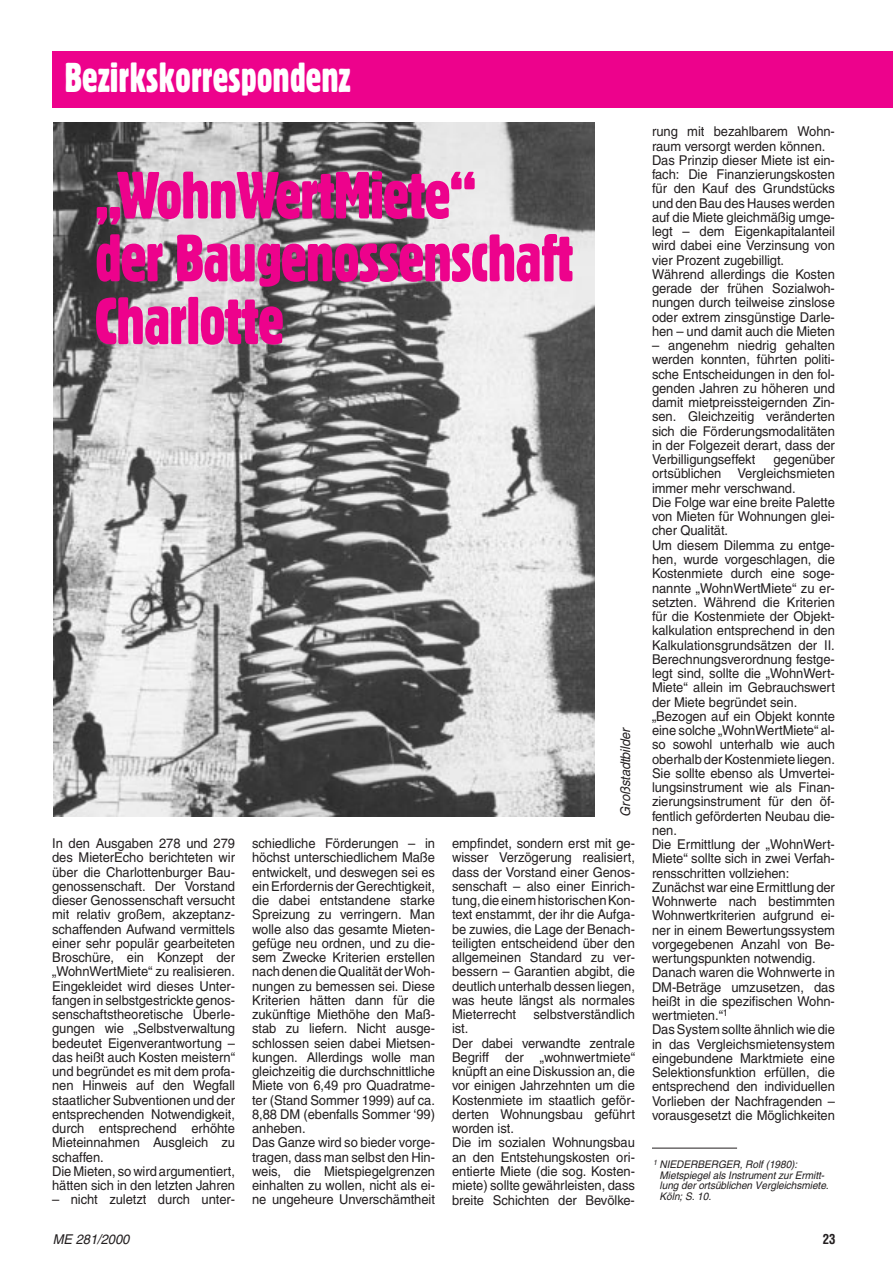
<style>
.page{position:relative;width:893px;height:1262px;background:#fff}
.page>*{position:absolute;margin:0;border:0;box-sizing:border-box;transform-origin:0 0}
.t1{font:64.8px/62.8px "Gothic 821 Condensed BT";letter-spacing:-.025em;color:#ed028c}
.t2{font:40.5px "Gothic 821 Condensed BT";letter-spacing:-.005em;color:#fff;scale:.95 1}
.t3{font:13.5px/14.2px "Helvetica";letter-spacing:-.005em;color:#231f20;scale:.96 1}
.t4{font:italic 13.5px "Helvetica";letter-spacing:-.005em;color:#231f20;scale:.96 1}
.t5{font:700 condensed 13.5px "Helvetica";color:#231f20;scale:.96 1}
.t6{font:italic 10.5px/10.5px "Helvetica";letter-spacing:-.005em;color:#231f20;scale:.96 1}
</style>
<div class="page">
<div style="left:52px;top:51px;width:840px;height:57px;background:#ed028c"></div>
<img style="left:53px;top:123px;width:541px;height:693px">
<hr style="left:652px;top:1147px;width:85px;height:1px;background:#231f20">
<h2 class="t2" style="left:65px;top:63px;width:302px">Bezirkskorrespondenz</h2>
<h1 class="t1" style="left:95px;top:166px;width:481px">„WohnWertMiete“<br>der Baugenossenschaft<br>Charlotte</h1>
<p class="t4" style="left:620px;top:816px;width:95px;rotate:-90deg">Großstadtbilder</p>
<p class="t3" style="left:52px;top:837px;width:192px">In den Ausgaben 278 und 279 des MieterEcho berichteten wir über die Charlottenburger Bau&shy;genossenschaft. Der Vorstand dieser Genossenschaft versucht mit relativ großem, akzeptanz&shy;schaffenden Aufwand vermittels einer sehr populär gearbeiteten<br>Broschüre, ein Konzept der „WohnWertMiete“ zu realisieren.<br>Eingekleidet wird dieses Unter&shy;fangen in selbstgestrickte genos&shy;senschaftstheoretische Überle&shy;gungen wie „Selbstverwaltung bedeutet Eigenverantwortung – das heißt auch Kosten meistern“ und begründet es mit dem profa&shy;nen Hinweis auf den Wegfall staatlicher Subventionen und der entsprechenden Notwendigkeit, durch entsprechend erhöhte<br>Mieteinnahmen Ausgleich zu schaffen.<br>Die Mieten, so wird argumentiert, hätten sich in den letzten Jahren</p>
<p class="t3" style="left:52px;top:1193px;width:192px">– nicht zuletzt durch unter-</p>
<p class="t3" style="left:252px;top:837px;width:192px">schiedliche Förderungen – in höchst unterschiedlichem Maße entwickelt, und deswegen sei es ein Erfordernis der Gerechtigkeit, die dabei entstandene starke<br>Spreizung zu verringern. Man wolle also das gesamte Mieten&shy;gefüge neu ordnen, und zu die&shy;sem Zwecke Kriterien erstellen nach denen die Qualität der Woh&shy;nungen zu bemessen sei. Diese<br>Kriterien hätten dann für die zukünftige Miethöhe den Maß&shy;stab zu liefern. Nicht ausge&shy;schlossen seien dabei Mietsen&shy;kungen. Allerdings wolle man gleichzeitig die durchschnittliche<br>Miete von 6,49 pro Quadratme&shy;ter (Stand Sommer 1999) auf ca.<br>8,88 DM (ebenfalls Sommer ‘99) anheben.<br>Das Ganze wird so bieder vorge&shy;tragen, dass man selbst den Hin&shy;weis, die Mietspiegelgrenzen einhalten zu wollen, nicht als ei&shy;ne ungeheure Unverschämtheit</p>
<p class="t3" style="left:452px;top:837px;width:192px;text-align:justify">empfindet, sondern erst mit ge&shy;wisser Verzögerung realisiert, dass der Vorstand einer Genos&shy;senschaft – also einer Einrich&shy;tung, die einem historischen Kon&shy;text enstammt, der ihr die Aufga&shy;be zuwies, die Lage der Benach&shy;teiligten entscheidend über den allgemeinen Standard zu ver&shy;bessern – Garantien abgibt, die deutlich unterhalb dessen liegen, was heute längst als normales Mieterrecht</p>
<p class="t3" style="left:533px;top:1008px;width:107px">selbstverständlich</p>
<p class="t3" style="left:452px;top:1022px;width:192px">ist.<br>Der dabei verwandte zentrale<br>Begriff der „wohnwertmiete“ knüpft an eine Diskussion an, die vor einigen Jahrzehnten um die<br>Kostenmiete im staatlich geför&shy;derten Wohnungsbau geführt worden ist.<br>Die im sozialen Wohnungsbau an den Entstehungskosten ori&shy;entierte Miete (die sog. Kosten&shy;miete) sollte gewährleisten, dass breite Schichten der Bevölke-</p>
<p class="t3" style="left:652px;top:126px;width:192px">rung mit bezahlbarem Wohn&shy;raum versorgt werden können.<br>Das Prinzip dieser Miete ist ein&shy;fach: Die Finanzierungskosten für den Kauf des Grundstücks und den Bau des Hauses werden auf die Miete gleichmäßig umge&shy;legt – dem Eigenkapitalanteil wird dabei eine Verzinsung von vier Prozent zugebilligt.<br>Während allerdings die Kosten gerade der frühen Sozialwoh&shy;nungen durch teilweise zinslose oder extrem zinsgünstige Darle&shy;hen – und damit auch die Mieten</p>
<p class="t3" style="left:652px;top:339px;width:192px;text-align:justify">– angenehm niedrig gehalten werden konnten, führten politi&shy;sche Entscheidungen in den fol&shy;genden Jahren zu höheren und damit mietpreissteigernden Zin&shy;sen. Gleichzeitig veränderten sich die Förderungsmodalitäten in der Folgezeit derart, dass der Verbilligungseffekt</p>
<p class="t3" style="left:652px;top:453px;width:192px;text-indent:121px">gegenüber ortsüblichen Vergleichsmieten immer mehr verschwand.<br>Die Folge war eine breite Palette von Mieten für Wohnungen glei&shy;cher Qualität.<br>Um diesem Dilemma zu entge&shy;hen, wurde vorgeschlagen, die<br>Kostenmiete durch eine soge&shy;nannte „WohnWertMiete“ zu er&shy;setzten. Während die Kriterien für die Kostenmiete der Objekt&shy;kalkulation entsprechend in den<br>Kalkulationsgrundsätzen der II.<br>Berechnungsverordnung festge&shy;legt sind, sollte die „WohnWert-<br>Miete“ allein im Gebrauchswert der Miete begründet sein. „Bezogen auf ein Objekt konnte eine solche „WohnWertMiete“ al&shy;so sowohl unterhalb wie auch oberhalb der Kostenmiete liegen.<br>Sie sollte ebenso als Umvertei&shy;lungsinstrument wie als Finan&shy;zierungsinstrument für den öf&shy;fentlich geförderten Neubau die&shy;nen.<br>Die Ermittlung der „WohnWert-<br>Miete“ sollte sich in zwei Verfah&shy;rensschritten vollziehen:<br>Zunächst war eine Ermittlung der<br>Wohnwerte nach bestimmten<br>Wohnwertkriterien aufgrund ei&shy;ner in einem Bewertungssystem vorgegebenen Anzahl von Be&shy;wertungspunkten notwendig.<br>Danach waren die Wohnwerte in<br>DM-Beträge umzusetzen, das heißt in die spezifischen Wohn&shy;wertmieten.“<sup>1<br></sup>Das System sollte ähnlich wie die in das Vergleichsmietensystem eingebundene Marktmiete eine<br>Selektionsfunktion erfüllen, die entsprechend den individuellen<br>Vorlieben der Nachfragenden – vorausgesetzt die Möglichkeiten</p>
<p class="t6" style="left:659px;top:1160px;width:178px;text-indent:-7px"><sup>1</sup> NIEDERBERGER, Rolf (1980):<br>Mietspiegel als Instrument zur Ermitt&shy;lung der ortsüblichen Vergleichsmiete.<br>Köln; S. 10.</p>
<p class="t4" style="left:53px;top:1234px;width:81px">ME 281/2000</p>
<p class="t5" style="left:822px;top:1233px;width:15px">23</p>
</div>
